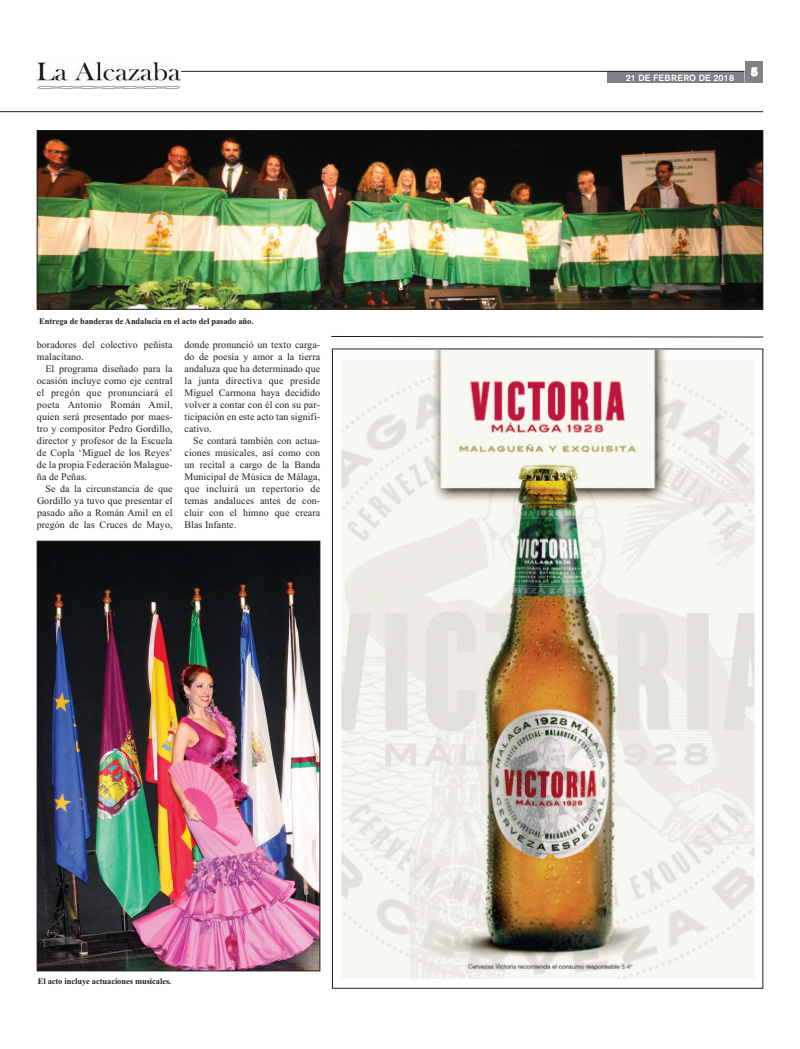
<style>
.page{position:relative;width:800px;height:1049px;background:#fff}
.page>*{position:absolute;margin:0;border:0;box-sizing:border-box;transform-origin:0 0}
.t1{font:700 12px "Akzidenz Grotesk BE";color:#fff}
.t2{font:10px "Times New Roman";letter-spacing:.005em;color:#231f20}
.t3{font:10px "Times New Roman";letter-spacing:.025em;color:#231f20}
.t4{font:500 9px "Akzidenz Grotesk BE";letter-spacing:.02em;color:#fff}
.t5{font:700 8.5px "Times New Roman";letter-spacing:-.01em;color:#231f20}
</style>
<div class="page">
<div style="left:607px;top:72px;width:145px;height:11px;background:#808285"></div>
<hr style="left:181px;top:71px;width:563px;height:1px;background:#231f20">
<div style="left:745px;top:61px;width:18px;height:22px;background:#808285"></div>
<svg style="left:744px;top:67px;width:13px;height:16px"></svg>
<div style="left:37px;top:59px;width:144px;height:31px;background:linear-gradient(to right,#fff,#fff)"></div>
<img style="left:37px;top:62px;width:143px;height:26px">
<hr style="left:0;top:111px;width:763px;height:1px;background:#231f20">
<img style="left:39px;top:132px;width:722px;height:175px">
<div style="left:37px;top:130px;width:726px;height:179px;border:1px solid #231f20"></div>
<img style="left:341px;top:351px;width:414px;height:628px">
<svg style="left:331px;top:336px;width:432px;height:1px"></svg>
<img style="left:39px;top:543px;width:279px;height:426px">
<div style="left:37px;top:541px;width:283px;height:430px;border:1px solid #231f20"></div>
<p class="t5" style="left:39px;top:316px;width:216px">Entrega de banderas de Andalucía en el acto del pasado año.</p>
<p class="t2" style="left:37px;top:339px;width:137px">boradores del colectivo peñista</p>
<p class="t2" style="left:37px;top:351px;width:48px">malacitano.</p>
<p class="t2" style="left:45px;top:363px;width:129px">El programa diseñado para la</p>
<p class="t2" style="left:37px;top:375px;width:137px">ocasión incluye como eje central</p>
<p class="t3" style="left:37px;top:387px;width:137px">el pregón que pronunciará el</p>
<p class="t3" style="left:37px;top:399px;width:137px">poeta Antonio Román Amil,</p>
<p class="t2" style="left:37px;top:411px;width:137px">quien será presentado por maes-</p>
<p class="t2" style="left:37px;top:423px;width:137px">tro y compositor Pedro Gordillo,</p>
<p class="t2" style="left:37px;top:435px;width:137px">director y profesor de la Escuela</p>
<p class="t2" style="left:37px;top:447px;width:137px">de Copla ‘Miguel de los Reyes’</p>
<p class="t2" style="left:37px;top:459px;width:137px">de la propia Federación Malague-</p>
<p class="t2" style="left:37px;top:471px;width:52px">ña de Peñas.</p>
<p class="t2" style="left:45px;top:483px;width:129px">Se da la circunstancia de que</p>
<p class="t2" style="left:37px;top:495px;width:137px">Gordillo ya tuvo que presentar el</p>
<p class="t2" style="left:37px;top:507px;width:137px">pasado año a Román Amil en el</p>
<p class="t2" style="left:37px;top:519px;width:137px">pregón de las Cruces de Mayo,</p>
<p class="t2" style="left:184px;top:339px;width:137px">donde pronunció un texto carga-</p>
<p class="t2" style="left:184px;top:351px;width:137px">do de poesía y amor a la tierra</p>
<p class="t2" style="left:184px;top:363px;width:137px">andaluza que ha determinado que</p>
<p class="t2" style="left:184px;top:375px;width:137px">la junta directiva que preside</p>
<p class="t2" style="left:184px;top:387px;width:137px">Miguel Carmona haya decidido</p>
<p class="t2" style="left:184px;top:399px;width:137px">volver a contar con él con su par-</p>
<p class="t2" style="left:184px;top:411px;width:137px">ticipación en este acto tan signifi-</p>
<p class="t2" style="left:184px;top:423px;width:29px">cativo.</p>
<p class="t2" style="left:193px;top:435px;width:129px">Se contará también con actua-</p>
<p class="t2" style="left:184px;top:447px;width:137px">ciones musicales, así como con</p>
<p class="t2" style="left:184px;top:459px;width:137px">un recital a cargo de la Banda</p>
<p class="t2" style="left:184px;top:471px;width:137px">Municipal de Música de Málaga,</p>
<p class="t3" style="left:184px;top:483px;width:137px">que incluirá un repertorio de</p>
<p class="t2" style="left:184px;top:495px;width:137px">temas andaluces antes de con-</p>
<p class="t2" style="left:184px;top:507px;width:137px">cluir con el himno que creara</p>
<p class="t2" style="left:184px;top:519px;width:53px">Blas Infante.</p>
<p class="t5" style="left:38px;top:976px;width:135px">El acto incluye actuaciones musicales.</p>
<p class="t4" style="left:625px;top:74px;width:110px">21 DE FEBRERO DE 2018</p>
<p class="t1" style="left:750px;top:67px;width:8px">5</p>
</div>
